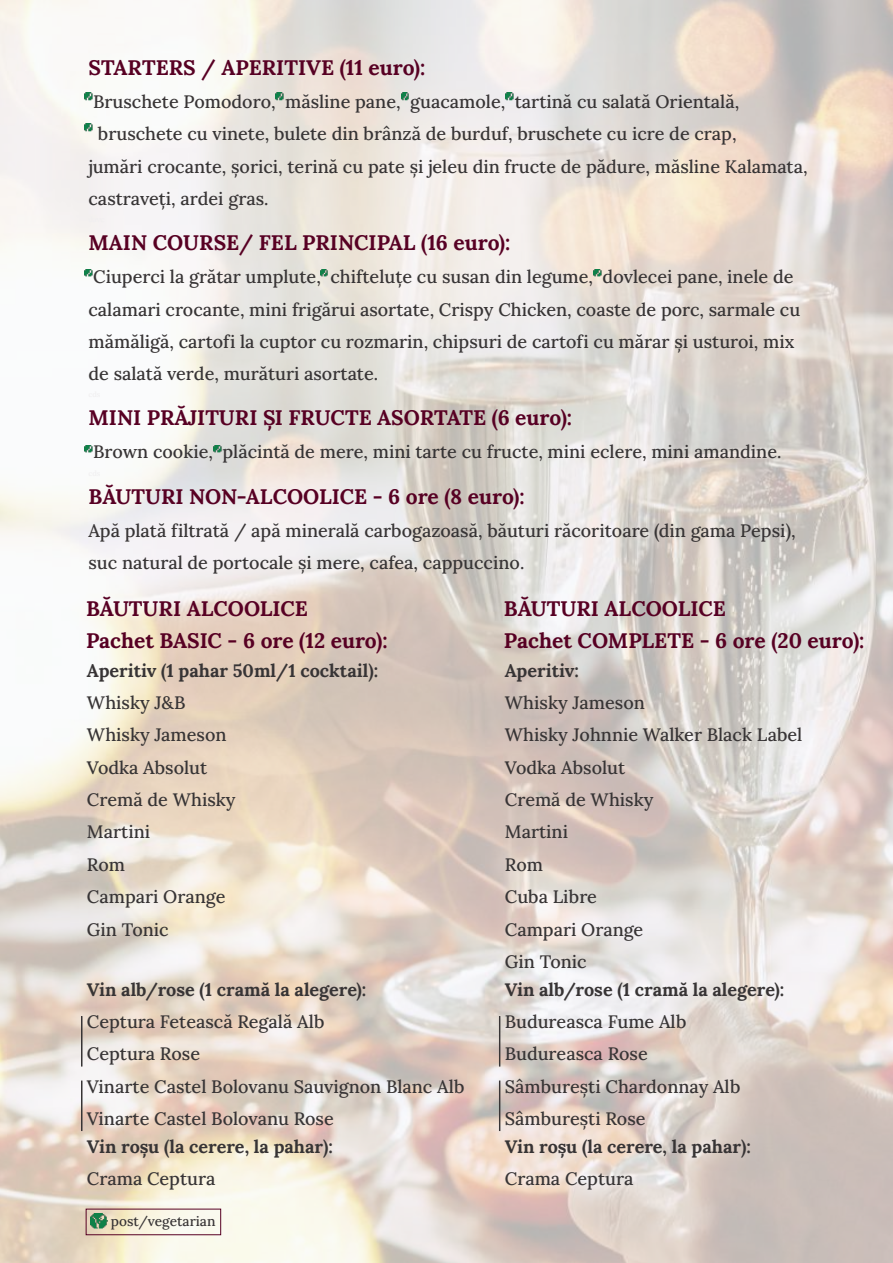
<style>
.page{position:relative;width:893px;height:1263px;background:#fff}
.page>*{position:absolute;margin:0;border:0;box-sizing:border-box;transform-origin:0 0}
.t1{font:700 21px/32.2px "Lora";color:#570023}
.t2{font:500 18px/32.4px "Lora";color:#373435}
.t3{font:700 18px "Lora";color:#373435}
.t4{font:500 13.65px "Lora";color:#373435}
</style>
<div class="page">
<img style="left:0;top:0;width:893px;height:1263px">
<div style="left:81px;top:1016px;width:1px;height:50px;border:1px solid #373435"></div>
<div style="left:81px;top:1081px;width:1px;height:50px;border:1px solid #373435"></div>
<div style="left:499px;top:1016px;width:1px;height:50px;border:1px solid #373435"></div>
<div style="left:499px;top:1081px;width:1px;height:50px;border:1px solid #373435"></div>
<svg style="left:85px;top:93px;width:8px;height:8px"></svg>
<svg style="left:276px;top:93px;width:8px;height:8px"></svg>
<svg style="left:401px;top:93px;width:9px;height:8px"></svg>
<svg style="left:506px;top:93px;width:8px;height:8px"></svg>
<svg style="left:85px;top:124px;width:8px;height:8px"></svg>
<img style="left:91px;top:1214px;width:16px;height:16px">
<svg style="left:85px;top:269px;width:8px;height:8px"></svg>
<svg style="left:320px;top:269px;width:9px;height:8px"></svg>
<svg style="left:593px;top:269px;width:9px;height:8px"></svg>
<svg style="left:85px;top:445px;width:8px;height:9px"></svg>
<svg style="left:214px;top:445px;width:8px;height:9px"></svg>
<p class="t1" style="left:89px;top:51px;width:338px">STARTERS / APERITIVE (11 euro):</p>
<p class="t2" style="left:93px;top:85px;width:647px">Bruschete Pomodoro, măsline pane, guacamole, tartină cu salată Orientală,</p>
<p class="t2" style="left:98px;top:117px;width:640px">bruschete cu vinete, bulete din brânză de burduf, bruschete cu icre de crap,</p>
<p class="t2" style="left:88px;top:150px;width:721px">jumări crocante, șorici, terină cu pate și jeleu din fructe de pădure, măsline Kalamata,</p>
<p class="t2" style="left:88px;top:182px;width:181px">castraveți, ardei gras.</p>
<p class="t1" style="left:88px;top:226px;width:423px">MAIN COURSE/ FEL PRINCIPAL (16 euro):</p>
<p class="t2" style="left:88px;top:260px;width:713px">Ciuperci la grătar umplute, chifteluțe cu susan din legume, dovlecei pane, inele de calamari crocante, mini frigărui asortate, Crispy Chicken, coaste de porc, sarmale cu mămăligă, cartofi la cuptor cu rozmarin, chipsuri de cartofi cu mărar și usturoi, mix de salată verde, murături asortate.</p>
<p class="t1" style="left:88px;top:402px;width:485px">MINI PRĂJITURI ȘI FRUCTE ASORTATE (6 euro):</p>
<p class="t2" style="left:93px;top:436px;width:690px">Brown cookie, plăcintă de mere, mini tarte cu fructe, mini eclere, mini amandine.</p>
<p class="t1" style="left:88px;top:480px;width:438px">BĂUTURI NON-ALCOOLICE - 6 ore (8 euro):</p>
<p class="t2" style="left:88px;top:514px;width:709px">Apă plată filtrată / apă minerală carbogazoasă, băuturi răcoritoare (din gama Pepsi), suc natural de portocale și mere, cafea, cappuccino.</p>
<p class="t1" style="left:86px;top:592px;width:303px">BĂUTURI ALCOOLICE<br>Pachet BASIC - 6 ore (12 euro):</p>
<p class="t3" style="left:87px;top:659px;width:293px">Aperitiv (1 pahar 50ml/1 cocktail):</p>
<p class="t2" style="left:87px;top:686px;width:150px">Whisky J&amp;B<br>Whisky Jameson<br>Vodka Absolut<br>Cremă de Whisky<br>Martini<br>Rom<br>Campari Orange<br>Gin Tonic</p>
<p class="t1" style="left:504px;top:592px;width:362px">BĂUTURI ALCOOLICE<br>Pachet COMPLETE - 6 ore (20 euro):</p>
<p class="t3" style="left:505px;top:659px;width:76px">Aperitiv:</p>
<p class="t2" style="left:505px;top:686px;width:299px">Whisky Jameson<br>Whisky Johnnie Walker Black Label<br>Vodka Absolut<br>Cremă de Whisky<br>Martini<br>Rom<br>Cuba Libre<br>Campari Orange<br>Gin Tonic</p>
<p class="t3" style="left:505px;top:978px;width:281px">Vin alb/rose (1 cramă la alegere):</p>
<p class="t2" style="left:505px;top:1005px;width:237px">Budureasca Fume Alb<br>Budureasca Rose<br>Sâmburești Chardonnay Alb<br>Sâmburești Rose</p>
<p class="t3" style="left:505px;top:1135px;width:248px">Vin roșu (la cerere, la pahar):</p>
<p class="t2" style="left:505px;top:1162px;width:130px">Crama Ceptura</p>
<p class="t3" style="left:87px;top:978px;width:281px">Vin alb/rose (1 cramă la alegere):</p>
<p class="t2" style="left:87px;top:1005px;width:379px">Ceptura Fetească Regală Alb<br>Ceptura Rose<br>Vinarte Castel Bolovanu Sauvignon Blanc Alb<br>Vinarte Castel Bolovanu Rose</p>
<p class="t3" style="left:87px;top:1135px;width:248px">Vin roșu (la cerere, la pahar):</p>
<p class="t2" style="left:87px;top:1162px;width:130px">Crama Ceptura</p>
<p class="t4" style="left:111px;top:1212px;width:106px">post/vegetarian</p>
</div>
